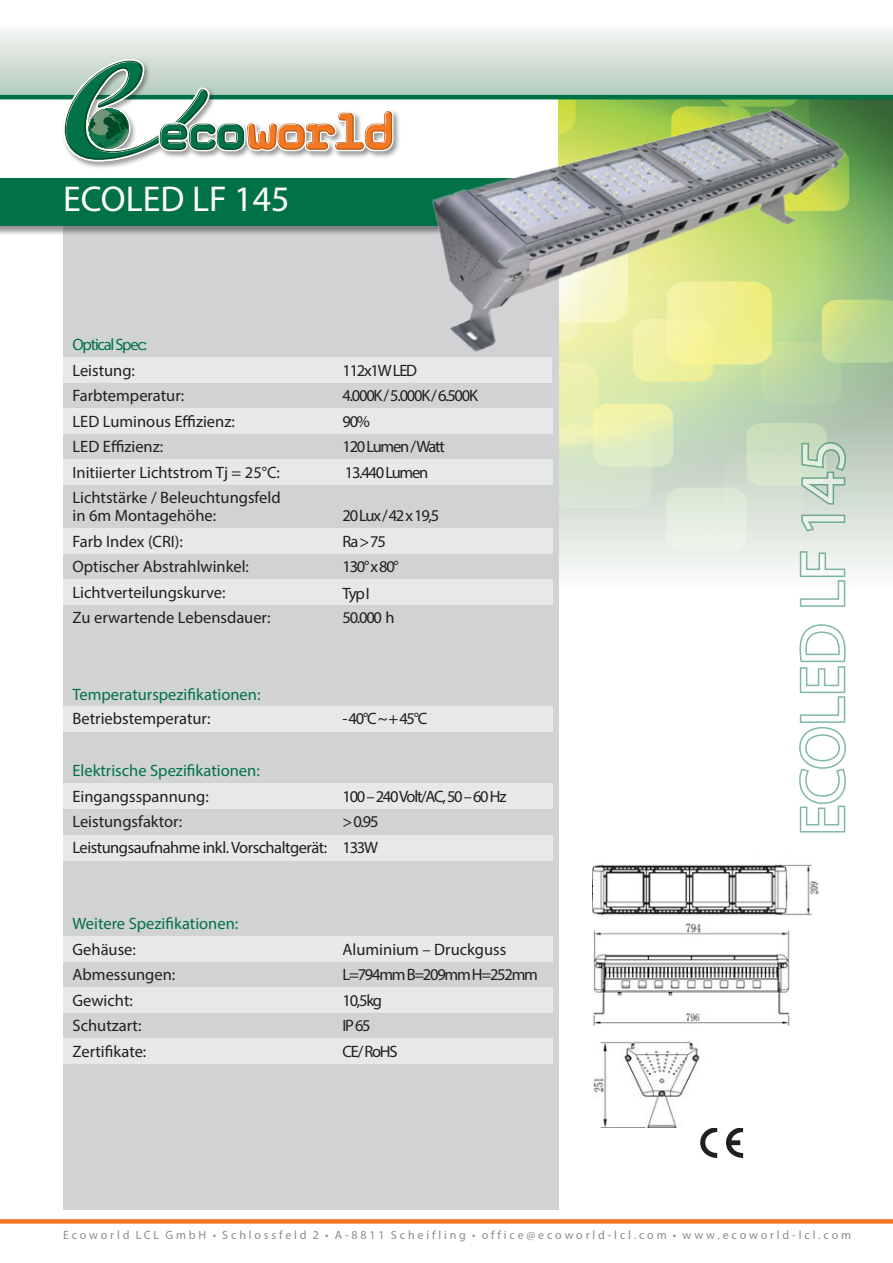
<style>
.page{position:relative;width:893px;height:1263px;background:#fff}
.page>*{position:absolute;margin:0;border:0;box-sizing:border-box;transform-origin:0 0}
.t1{font:63px "Myriad Pro";color:#fff}
.t2{font:36px "Myriad Pro";color:#fff}
.t3{font:16.5px "Myriad Pro";color:#231f20}
.t4{font:16.5px "Myriad Pro";letter-spacing:-.075em;color:#231f20}
.t5{font:16.5px "Myriad Pro";color:#017246}
.t6{font:16.5px "Myriad Pro";letter-spacing:-.03em;color:#231f20}
.t7{font:16.5px "Myriad Pro";letter-spacing:-.075em;color:#017246}
.t8{font:12px "Myriad Pro";letter-spacing:.235em;color:#8a8c8f}
</style>
<div class="page">
<img style="left:558px;top:99px;width:335px;height:492px">
<div style="left:63px;top:183px;width:495px;height:1026px;background:#d1d2d4"></div>
<div style="left:0;top:0;width:893px;height:98px;background:linear-gradient(to bottom,#fff,#b3cabb)"></div>
<svg style="left:0;top:1219px;width:893px;height:4px;background:#f47c29"></svg>
<div style="left:0;top:179px;width:642px;height:57px;background:#231f20;opacity:.45"></div>
<div style="left:0;top:178px;width:631px;height:47px;background:#017246"></div>
<hr style="left:0;top:95px;width:893px;height:4px;background:#017246">
<svg style="left:700px;top:1128px;width:17px;height:30px"></svg>
<svg style="left:726px;top:1128px;width:17px;height:30px"></svg>
<div style="left:52px;top:357px;width:500px;height:26px;background:#e7e8e9"></div>
<div style="left:54px;top:408px;width:499px;height:26px;background:#e7e8e9"></div>
<div style="left:54px;top:459px;width:499px;height:26px;background:#e7e8e9"></div>
<div style="left:53px;top:529px;width:499px;height:25px;background:#e7e8e9"></div>
<div style="left:54px;top:580px;width:499px;height:25px;background:#e7e8e9"></div>
<div style="left:54px;top:706px;width:499px;height:25px;background:#e7e8e9"></div>
<div style="left:53px;top:783px;width:499px;height:26px;background:#e7e8e9"></div>
<div style="left:53px;top:835px;width:499px;height:25px;background:#e7e8e9"></div>
<div style="left:54px;top:936px;width:499px;height:26px;background:#e7e8e9"></div>
<div style="left:54px;top:987px;width:499px;height:25px;background:#e7e8e9"></div>
<div style="left:54px;top:1038px;width:499px;height:25px;background:#e7e8e9"></div>
<div style="left:61px;top:57px;width:340px;height:112px;background:#231f20;opacity:.45"></div>
<svg style="left:61px;top:57px;width:333px;height:106px"></svg>
<svg style="left:799px;top:624px;width:47px;height:209px"></svg>
<svg style="left:798px;top:550px;width:49px;height:57px"></svg>
<svg style="left:800px;top:513px;width:47px;height:20px"></svg>
<svg style="left:800px;top:441px;width:47px;height:65px;background:#a7c7b0"></svg>
<img style="left:592px;top:864px;width:228px;height:263px">
<img style="left:390px;top:78px;width:474px;height:293px">
<p class="t2" style="left:63px;top:177px;width:228px">ECOLED LF 145</p>
<p class="t7" style="left:72px;top:334px;width:76px">Optical Spec:</p>
<p class="t3" style="left:72px;top:360px;width:64px">Leistung:</p>
<p class="t4" style="left:343px;top:360px;width:76px">112x1W LED</p>
<p class="t3" style="left:72px;top:385px;width:113px">Farbtemperatur:</p>
<p class="t4" style="left:343px;top:385px;width:137px">4.000K / 5.000K / 6.500K</p>
<p class="t3" style="left:72px;top:411px;width:164px">LED Luminous Effizienz:</p>
<p class="t3" style="left:342px;top:411px;width:29px">90%</p>
<p class="t3" style="left:72px;top:436px;width:92px">LED Effizienz:</p>
<p class="t4" style="left:342px;top:436px;width:104px">120 Lumen / Watt</p>
<p class="t3" style="left:72px;top:462px;width:209px">Initiierter Lichtstrom Tj = 25°C:</p>
<p class="t4" style="left:345px;top:462px;width:85px">13.440 Lumen</p>
<p class="t3" style="left:72px;top:487px;width:210px">Lichtstärke / Beleuchtungsfeld</p>
<p class="t3" style="left:72px;top:505px;width:145px">in 6m Montagehöhe:</p>
<p class="t3" style="left:342px;top:505px;width:98px">20 Lux / 42 x 19,5</p>
<p class="t3" style="left:72px;top:531px;width:112px">Farb Index (CRI):</p>
<p class="t3" style="left:343px;top:531px;width:45px">Ra &gt; 75</p>
<p class="t3" style="left:72px;top:556px;width:178px">Optischer Abstrahlwinkel:</p>
<p class="t3" style="left:342px;top:556px;width:58px">130° x 80°</p>
<p class="t3" style="left:72px;top:582px;width:155px">Lichtverteilungskurve:</p>
<p class="t3" style="left:342px;top:583px;width:29px">Typ I</p>
<p class="t3" style="left:72px;top:607px;width:200px">Zu erwartende Lebensdauer:</p>
<p class="t3" style="left:342px;top:607px;width:53px">50.000 h</p>
<p class="t5" style="left:72px;top:684px;width:189px">Temperaturspezifikationen:</p>
<p class="t3" style="left:72px;top:708px;width:140px">Betriebstemperatur:</p>
<p class="t3" style="left:342px;top:708px;width:86px">- 40°C ~ + 45°C</p>
<p class="t5" style="left:72px;top:760px;width:189px">Elektrische Spezifikationen:</p>
<p class="t3" style="left:72px;top:786px;width:138px">Eingangsspannung:</p>
<p class="t4" style="left:342px;top:786px;width:165px">100 – 240 Volt/AC, 50 – 60 Hz</p>
<p class="t3" style="left:72px;top:811px;width:111px">Leistungsfaktor:</p>
<p class="t3" style="left:343px;top:811px;width:37px">&gt; 0.95</p>
<p class="t6" style="left:72px;top:837px;width:307px">Leistungsaufnahme inkl. Vorschaltgerät: 133W</p>
<p class="t5" style="left:72px;top:913px;width:167px">Weitere Spezifikationen:</p>
<p class="t3" style="left:72px;top:939px;width:65px">Gehäuse:</p>
<p class="t3" style="left:342px;top:939px;width:165px">Aluminium – Druckguss</p>
<p class="t3" style="left:72px;top:964px;width:104px">Abmessungen:</p>
<p class="t4" style="left:343px;top:964px;width:197px">L=794mm B=209mm H=252mm</p>
<p class="t3" style="left:72px;top:990px;width:62px">Gewicht:</p>
<p class="t3" style="left:343px;top:990px;width:41px">10,5kg</p>
<p class="t3" style="left:72px;top:1015px;width:71px">Schutzart:</p>
<p class="t3" style="left:343px;top:1015px;width:30px">IP 65</p>
<p class="t3" style="left:72px;top:1041px;width:75px">Zertifikate:</p>
<p class="t3" style="left:343px;top:1041px;width:57px">CE/ RoHS</p>
<h1 class="t1" style="left:784px;top:836px;width:398px;rotate:-90deg">ECOLED LF 145</h1>
<p class="t8" style="left:63px;top:1228px;width:790px">Ecoworld LCL GmbH • Schlossfeld 2 • A-8811 Scheifling • office@ecoworld-lcl.com • www.ecoworld-lcl.com</p>
</div>
